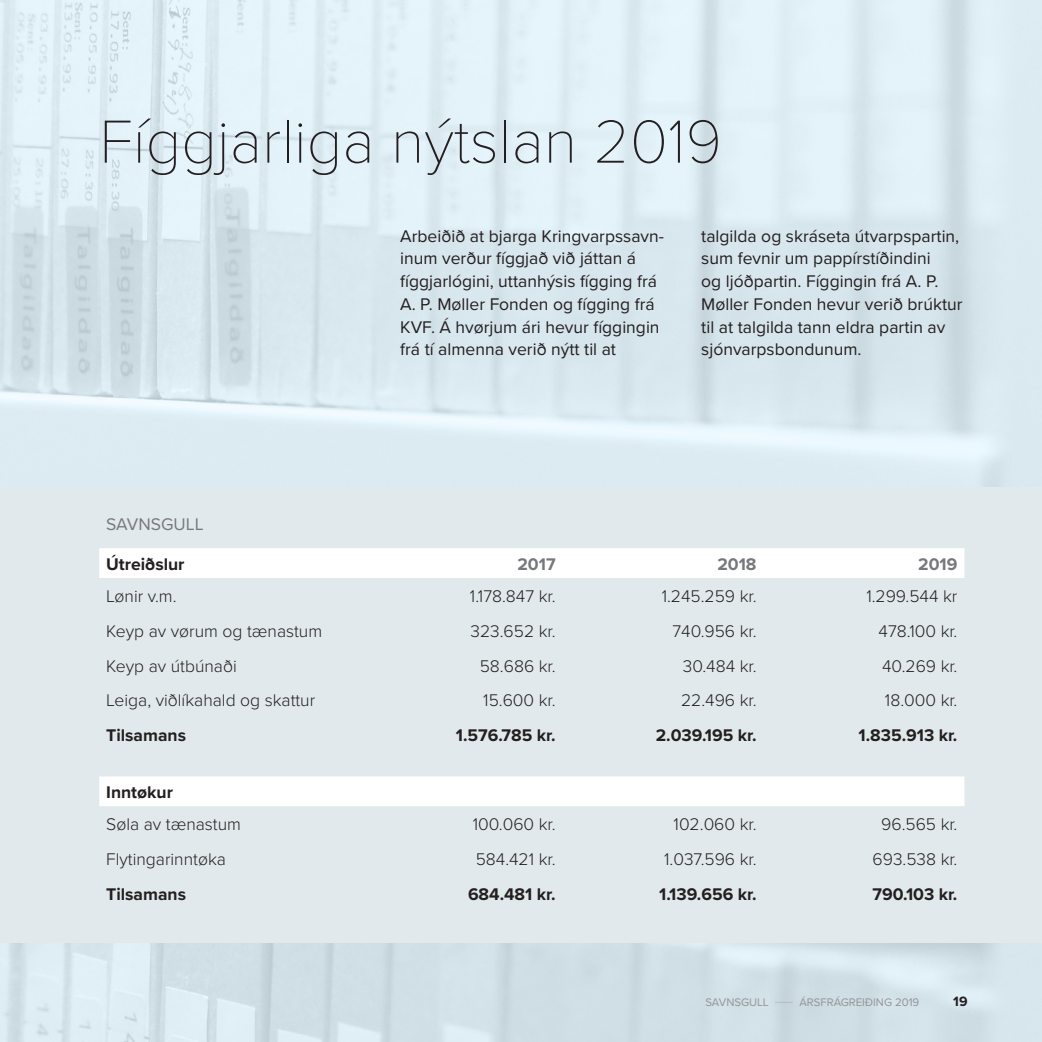
<style>
.page{position:relative;width:1042px;height:1042px;background:#d7e5ec}
.page>*{position:absolute;margin:0;border:0;box-sizing:border-box;transform-origin:0 0}
.Yvirskrift_-_stór{font:100 63px "Proxima Nova T";color:#231f20}
.Breydtekstur{font:17.5px/22.8px "Proxima Nova";color:#231f20}
.Yvirskrift_-_stór-2{font:300 17.5px "Proxima Nova";color:#231f20}
.Yvirskrift_-_stór-3{font:700 17.5px "Proxima Nova";color:#231f20}
.Yvirskrift_-_stór-4{font:700 17.5px "Proxima Nova";color:#76787b}
.Yvirskrift_-_stór-5{font:17.5px "Proxima Nova";color:#76787b}
.t1{font:700 14px "Proxima Nova";color:#231f20}
.t2{font:11.38px "Proxima Nova";color:#939598}
.s1{font-family:"Proxima Nova T";font-weight:100}
</style>
<div class="page">
<div style="left:0;top:487px;width:1042px;height:455px;background:#e2e9ed"></div>
<svg style="left:99px;top:548px;width:865px;height:258px"></svg>
<p class="Yvirskrift_-_stór" style="left:99px;top:95px;width:624px">Fíggjarliga nýtslan 2019</p>
<p class="Breydtekstur" style="left:400px;top:224px;width:265px">Arbeiðið at bjarga Kringvarpssavn&shy;inum verður fíggjað við játtan á fíggjarlógini, uttanhýsis fígging frá A. P. Møller Fonden og fígging frá KVF. Á hvørjum ári hevur fíggingin frá tí almenna verið nýtt til at</p>
<p class="Breydtekstur" style="left:701px;top:224px;width:263px">talgilda og skráseta útvarpspartin, sum fevnir um pappírstíðindini<br>og ljóðpartin. Fíggingin frá A. P.<br>Møller Fonden hevur verið brúktur til at talgilda tann eldra partin av sjónvarpsbondunum.</p>
<p class="Yvirskrift_-_stór-5" style="left:106px;top:511px;width:99px">SAVNSGULL</p>
<p class="Yvirskrift_-_stór-3" style="left:106px;top:551px;width:80px">Útreiðslur</p>
<p class="Yvirskrift_-_stór-4" style="left:517px;top:551px;width:40px">2017</p>
<p class="Yvirskrift_-_stór-4" style="left:717px;top:551px;width:41px">2018</p>
<p class="Yvirskrift_-_stór-4" style="left:918px;top:551px;width:41px">2019</p>
<p class="Yvirskrift_-_stór-2" style="left:106px;top:583px;width:72px">Lønir v.m.</p>
<p class="Yvirskrift_-_stór-2" style="left:470px;top:583px;width:87px">1.178.847 kr.</p>
<p class="Yvirskrift_-_stór-2" style="left:662px;top:583px;width:96px">1.245.259 kr.</p>
<p class="Yvirskrift_-_stór-2" style="left:866px;top:583px;width:93px">1.299.544 kr</p>
<p class="Yvirskrift_-_stór-2" style="left:106px;top:618px;width:217px">Keyp av vørum og tænastum</p>
<p class="Yvirskrift_-_stór-2" style="left:470px;top:618px;width:86px">323.652 kr.</p>
<p class="Yvirskrift_-_stór-2" style="left:672px;top:618px;width:86px">740.956 kr.</p>
<p class="Yvirskrift_-_stór-2" style="left:878px;top:618px;width:80px">478.100 kr.</p>
<p class="Yvirskrift_-_stór-2" style="left:106px;top:653px;width:132px">Keyp av útbúnaði</p>
<p class="Yvirskrift_-_stór-2" style="left:480px;top:653px;width:77px">58.686 kr.</p>
<p class="Yvirskrift_-_stór-2" style="left:683px;top:653px;width:75px">30.484 kr.</p>
<p class="Yvirskrift_-_stór-2" style="left:882px;top:653px;width:77px">40.269 kr.</p>
<p class="Yvirskrift_-_stór-2" style="left:106px;top:687px;width:211px">Leiga, viðlíkahald og skattur</p>
<p class="Yvirskrift_-_stór-2" style="left:483px;top:687px;width:74px">15.600 kr.</p>
<p class="Yvirskrift_-_stór-2" style="left:681px;top:687px;width:77px">22.496 kr.</p>
<p class="Yvirskrift_-_stór-2" style="left:885px;top:687px;width:74px">18.000 kr.</p>
<p class="Yvirskrift_-_stór-3" style="left:106px;top:722px;width:81px">Tilsamans</p>
<p class="Yvirskrift_-_stór-3" style="left:456px;top:722px;width:101px">1.576.785 kr.</p>
<p class="Yvirskrift_-_stór-3" style="left:656px;top:722px;width:102px">2.039.195 kr.</p>
<p class="Yvirskrift_-_stór-3" style="left:858px;top:722px;width:100px">1.835.913 kr.</p>
<p class="Yvirskrift_-_stór-3" style="left:106px;top:779px;width:68px">Inntøkur</p>
<p class="Yvirskrift_-_stór-2" style="left:106px;top:811px;width:136px">Søla av tænastum</p>
<p class="Yvirskrift_-_stór-2" style="left:473px;top:811px;width:84px">100.060 kr.</p>
<p class="Yvirskrift_-_stór-2" style="left:673px;top:811px;width:84px">102.060 kr.</p>
<p class="Yvirskrift_-_stór-2" style="left:881px;top:811px;width:78px">96.565 kr.</p>
<p class="Yvirskrift_-_stór-2" style="left:106px;top:846px;width:121px">Flytingarinntøka</p>
<p class="Yvirskrift_-_stór-2" style="left:476px;top:846px;width:81px">584.421 kr.</p>
<p class="Yvirskrift_-_stór-2" style="left:664px;top:846px;width:94px">1.037.596 kr.</p>
<p class="Yvirskrift_-_stór-2" style="left:872px;top:846px;width:86px">693.538 kr.</p>
<p class="Yvirskrift_-_stór-3" style="left:106px;top:881px;width:81px">Tilsamans</p>
<p class="Yvirskrift_-_stór-3" style="left:468px;top:881px;width:89px">684.481 kr.</p>
<p class="Yvirskrift_-_stór-3" style="left:659px;top:881px;width:99px">1.139.656 kr.</p>
<p class="Yvirskrift_-_stór-3" style="left:872px;top:881px;width:86px">790.103 kr.</p>
<p class="t2" style="left:705px;top:993px;width:215px">SAVNSGULL <span class="s1">—</span> ÁRSFRÁGREIÐING 2019</p>
<p class="t1" style="left:953px;top:991px;width:16px">19</p>
</div>
